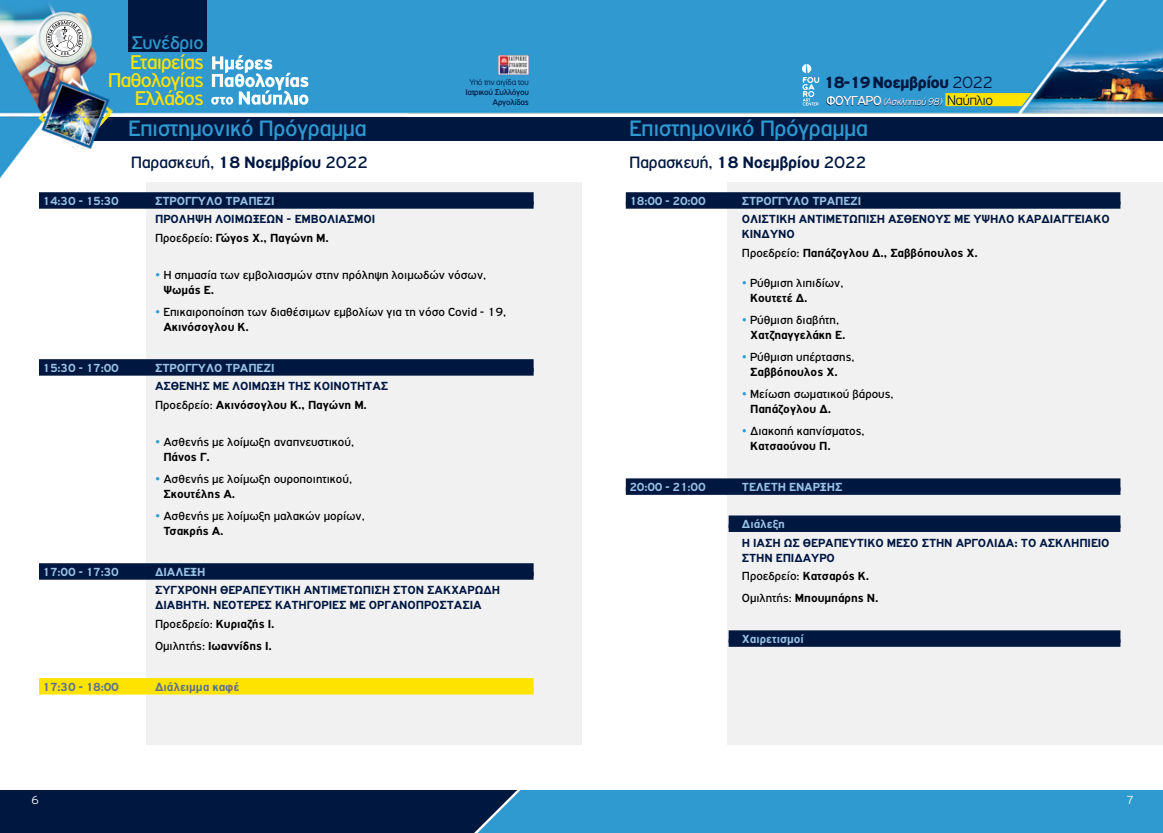
<style>
.page{position:relative;width:1163px;height:833px;background:#fff}
.page>*{position:absolute;margin:0;border:0;box-sizing:border-box;transform-origin:0 0}
.t1{font:23.75px "PF Highway Gothic";letter-spacing:-.02em;color:#2e9ad0}
.t2{font:21.25px/18.4px "PF Highway Gothic";letter-spacing:-.045em;color:#ffe300;text-align:right}
.t3{font:19.62px "PF Highway Gothic";letter-spacing:-.02em;color:#2e9ad0}
.t4{font:17.5px "PF Highway Gothic";letter-spacing:-.02em;color:#001740}
.t5{font:900 17.25px "PF Highway Gothic";letter-spacing:-.03em;color:#001740}
.t6{font:300 14.88px "PF Highway Gothic";letter-spacing:-.04em;color:#001740}
.t7{font:12.5px/15px "PF Highway Gothic";color:#000}
.t8{font:700 12.5px/18.5px "PF Highway Gothic";color:#001740}
.t9{font:700 12.5px/22.1px "PF Highway Gothic";color:#000}
.t10{font:700 12.5px "PF Highway Gothic";color:#9ac2e4;scale:.95 1}
.t11{font:700 12.5px "PF Highway Gothic";color:#9ac2e4}
.t12{font:700 12.5px "PF Highway Gothic";color:#5d6f91}
.t13{font:700 12.5px "PF Highway Gothic";color:#5d6f91;scale:.95 1}
.t14{font:300 12.5px "PF Highway Gothic";color:#fff}
.t15{font:italic 300 10.38px "PF Highway Gothic";letter-spacing:-.05em;color:#fff}
.t16{font:8.75px/9.6px "PF Highway Gothic";letter-spacing:-.03em;color:#001740;text-align:right}
.t17{font:300 8.75px "PF Highway Gothic";letter-spacing:-.03em;color:#001740}
.s1{font-weight:300}
.s2{font-weight:400;font-style:normal;font-size:13.88px}
.s3{font-weight:700}
.s4{color:#9ac2e4}
.s5{font-weight:400;color:#000}
.s6{color:#000}
.s7{color:#2e9ad0}
.s8{font-weight:400}
.s9{color:#001740}
</style>
<div class="page">
<img style="left:0;top:0;width:1162px;height:745px">
<svg style="left:826px;top:96px;width:116px;height:10px"></svg>
<img style="left:498px;top:55px;width:30px;height:20px">
<svg style="left:945px;top:93px;width:86px;height:13px"></svg>
<svg style="left:100px;top:113px;width:10px;height:13px"></svg>
<div style="left:128px;top:0;width:78px;height:52px;background:#001740"></div>
<svg style="left:211px;top:55px;width:97px;height:50px"></svg>
<svg style="left:801px;top:64px;width:18px;height:42px"></svg>
<svg style="left:46px;top:20px;width:37px;height:37px"></svg>
<div style="left:146px;top:182px;width:435px;height:562px;background:#f1f1f2"></div>
<div style="left:39px;top:192px;width:494px;height:13px;background:#001740"></div>
<div style="left:39px;top:201px;width:494px;height:8px;background:#001740"></div>
<div style="left:39px;top:359px;width:494px;height:13px;background:#001740"></div>
<div style="left:39px;top:368px;width:494px;height:8px;background:#001740"></div>
<div style="left:39px;top:563px;width:494px;height:13px;background:#001740"></div>
<div style="left:39px;top:572px;width:494px;height:7px;background:#001740"></div>
<div style="left:39px;top:678px;width:494px;height:12px;background:#ffe300"></div>
<div style="left:39px;top:687px;width:494px;height:7px;background:#ffe300"></div>
<div style="left:727px;top:182px;width:435px;height:562px;background:#f1f1f2"></div>
<div style="left:625px;top:192px;width:495px;height:13px;background:#001740"></div>
<div style="left:625px;top:201px;width:495px;height:8px;background:#001740"></div>
<div style="left:625px;top:478px;width:495px;height:13px;background:#001740"></div>
<div style="left:625px;top:487px;width:495px;height:8px;background:#001740"></div>
<div style="left:728px;top:515px;width:392px;height:13px;background:#001740"></div>
<div style="left:728px;top:524px;width:392px;height:8px;background:#001740"></div>
<div style="left:728px;top:630px;width:392px;height:13px;background:#001740"></div>
<div style="left:728px;top:639px;width:392px;height:8px;background:#001740"></div>
<svg style="left:0;top:790px;width:1162px;height:43px;background:#1b6292"></svg>
<h3 class="t3" style="left:131px;top:32px;width:74px">Συνέδριο</h3>
<h2 class="t2" style="left:108px;top:52px;width:98px">Εταιρείας<br>Παθολογίας<br>Ελλάδος</h2>
<h3 class="t5" style="left:823px;top:72px;width:171px">18-19 Νοεμβρίου <span class="s1">2022</span></h3>
<p class="t15" style="left:825px;top:96px;width:118px"><span class="s2">ΦΟΥΓΑΡΟ</span> (Ασκληπιού 98)</p>
<p class="t17" style="left:469px;top:78px;width:61px">Υπό την αιγίδα του</p>
<p class="t16" style="left:465px;top:87px;width:65px">Ιατρικού Συλλόγου<br>Αργολίδας</p>
<p class="t6" style="left:946px;top:92px;width:47px">Ναύπλιο</p>
<h1 class="t1" style="left:128px;top:115px;width:240px">Επιστημονικό Πρόγραμμα</h1>
<h3 class="t4" style="left:131px;top:153px;width:239px">Παρασκευή, <span class="s3">18 Νοεμβρίου</span> 2022</h3>
<p class="t10" style="left:43px;top:194px;width:82px">14:30 - 15:30</p>
<p class="t8" style="left:155px;top:191px;width:221px"><span class="s4">ΣΤΡΟΓΓΥΛΟ ΤΡΑΠΕΖΙ</span><span class="s5">:<br></span>ΠΡΟΛΗΨΗ ΛΟΙΜΩΞΕΩΝ - ΕΜΒΟΛΙΑΣΜΟΙ<br><span class="s5">Προεδρείο:</span> <span class="s6">Γώγος Χ., Παγώνη Μ.</span></p>
<p class="t7" style="left:163px;top:267px;width:324px;text-indent:-8px"><span class="s7">•</span> Η σημασία των εμβολιασμών στην πρόληψη λοιμωδών νόσων,<br><span class="s3">Ψωμάς Ε.</span></p>
<p class="t7" style="left:163px;top:304px;width:344px;text-indent:-8px"><span class="s7">•</span> Επικαιροποίηση των διαθέσιμων εμβολίων για τη νόσο Covid - 19,<br><span class="s3">Ακινόσογλου Κ.</span></p>
<p class="t10" style="left:43px;top:361px;width:82px">15:30 - 17:00</p>
<p class="t11" style="left:155px;top:361px;width:121px">ΣΤΡΟΓΓΥΛΟ ΤΡΑΠΕΖΙ</p>
<p class="t8" style="left:155px;top:377px;width:234px">ΑΣΘΕΝΗΣ ΜΕ ΛΟΙΜΩΞΗ ΤΗΣ ΚΟΙΝΟΤΗΤΑΣ<br><span class="s5">Προεδρείο:</span> <span class="s6">Ακινόσογλου Κ., Παγώνη Μ.</span></p>
<p class="t7" style="left:163px;top:434px;width:192px;text-indent:-8px"><span class="s7">•</span> Ασθενής με λοίμωξη αναπνευστικού,<br><span class="s3">Πάνος Γ.</span></p>
<p class="t7" style="left:163px;top:471px;width:190px;text-indent:-8px"><span class="s7">•</span> Ασθενής με λοίμωξη ουροποιητικού,<br><span class="s3">Σκουτέλης Α.</span></p>
<p class="t7" style="left:163px;top:508px;width:203px;text-indent:-8px"><span class="s7">•</span> Ασθενής με λοίμωξη μαλακών μορίων,<br><span class="s3">Τσακρής Α.</span></p>
<p class="t10" style="left:43px;top:565px;width:82px">17:00 - 17:30</p>
<p class="t11" style="left:155px;top:565px;width:52px">ΔΙΑΛΕΞΗ</p>
<p class="t8" style="left:155px;top:582px;width:346px;line-height:15px">ΣΥΓΧΡΟΝΗ ΘΕΡΑΠΕΥΤΙΚΗ ΑΝΤΙΜΕΤΩΠΙΣΗ ΣΤΟΝ ΣΑΚΧΑΡΩΔΗ<br>ΔΙΑΒΗΤΗ. ΝΕΟΤΕΡΕΣ ΚΑΤΗΓΟΡΙΕΣ ΜΕ ΟΡΓΑΝΟΠΡΟΣΤΑΣΙΑ</p>
<p class="t9" style="left:155px;top:612px;width:121px"><span class="s8">Προεδρείο:</span> Κυριαζής Ι.<br><span class="s8">Ομιλητής:</span> Ιωαννίδης Ι.</p>
<p class="t13" style="left:43px;top:679px;width:82px">17:30 - 18:00</p>
<p class="t12" style="left:155px;top:679px;width:85px">Διάλειμμα καφέ</p>
<h1 class="t1" style="left:629px;top:115px;width:240px">Επιστημονικό Πρόγραμμα</h1>
<h3 class="t4" style="left:629px;top:153px;width:239px">Παρασκευή, <span class="s3">18 Νοεμβρίου</span> 2022</h3>
<p class="t10" style="left:629px;top:194px;width:82px">18:00 - 20:00</p>
<p class="t8" style="left:741px;top:191px;width:369px"><span class="s4">ΣΤΡΟΓΓΥΛΟ ΤΡΑΠΕΖΙ</span><span class="s5">:<br></span>ΟΛΙΣΤΙΚΗ ΑΝΤΙΜΕΤΩΠΙΣΗ ΑΣΘΕΝΟΥΣ ΜΕ ΥΨΗΛΟ ΚΑΡΔΙΑΓΓΕΙΑΚΟ</p>
<p class="t9" style="left:741px;top:225px;width:237px;line-height:18.5px"><span class="s9">ΚΙΝΔΥΝΟ<br></span><span class="s8">Προεδρείο:</span> Παπάζογλου Δ., Σαββόπουλος Χ.</p>
<p class="t7" style="left:750px;top:275px;width:95px;text-indent:-8px"><span class="s7">•</span> Ρύθμιση λιπιδίων,<br><span class="s3">Κουτετέ Δ.</span></p>
<p class="t7" style="left:750px;top:312px;width:97px;text-indent:-8px"><span class="s7">•</span> Ρύθμιση διαβήτη,<br><span class="s3">Χατζηαγγελάκη Ε.</span></p>
<p class="t7" style="left:750px;top:349px;width:106px;text-indent:-8px"><span class="s7">•</span> Ρύθμιση υπέρτασης,<br><span class="s3">Σαββόπουλος Χ.</span></p>
<p class="t7" style="left:750px;top:386px;width:145px;text-indent:-8px"><span class="s7">•</span> Μείωση σωματικού βάρους,<br><span class="s3">Παπάζογλου Δ.</span></p>
<p class="t7" style="left:750px;top:423px;width:116px;text-indent:-8px"><span class="s7">•</span> Διακοπή καπνίσματος,<br><span class="s3">Κατσαούνου Π.</span></p>
<p class="t10" style="left:629px;top:480px;width:82px">20:00 - 21:00</p>
<p class="t11" style="left:741px;top:480px;width:102px">ΤΕΛΕΤΉ ΈΝΑΡΞΗΣ</p>
<p class="t11" style="left:741px;top:517px;width:44px">Διάλεξη</p>
<p class="t8" style="left:741px;top:535px;width:369px;line-height:15px">Η ΙΑΣΗ ΩΣ ΘΕΡΑΠΕΥΤΙΚΟ ΜΕΣΟ ΣΤΗΝ ΑΡΓΟΛΙΔΑ: ΤΟ ΑΣΚΛΗΠΙΕΙΟ<br>ΣΤΗΝ ΕΠΙΔΑΥΡΟ</p>
<p class="t9" style="left:741px;top:565px;width:138px"><span class="s8">Προεδρείο:</span> Κατσαρός Κ.<br><span class="s8">Ομιλητής:</span> Μπουμπάρης Ν.</p>
<p class="t11" style="left:741px;top:632px;width:63px">Χαιρετισμοί</p>
<p class="t14" style="left:31px;top:793px;width:9px">6</p>
<p class="t14" style="left:1126px;top:793px;width:9px">7</p>
</div>
